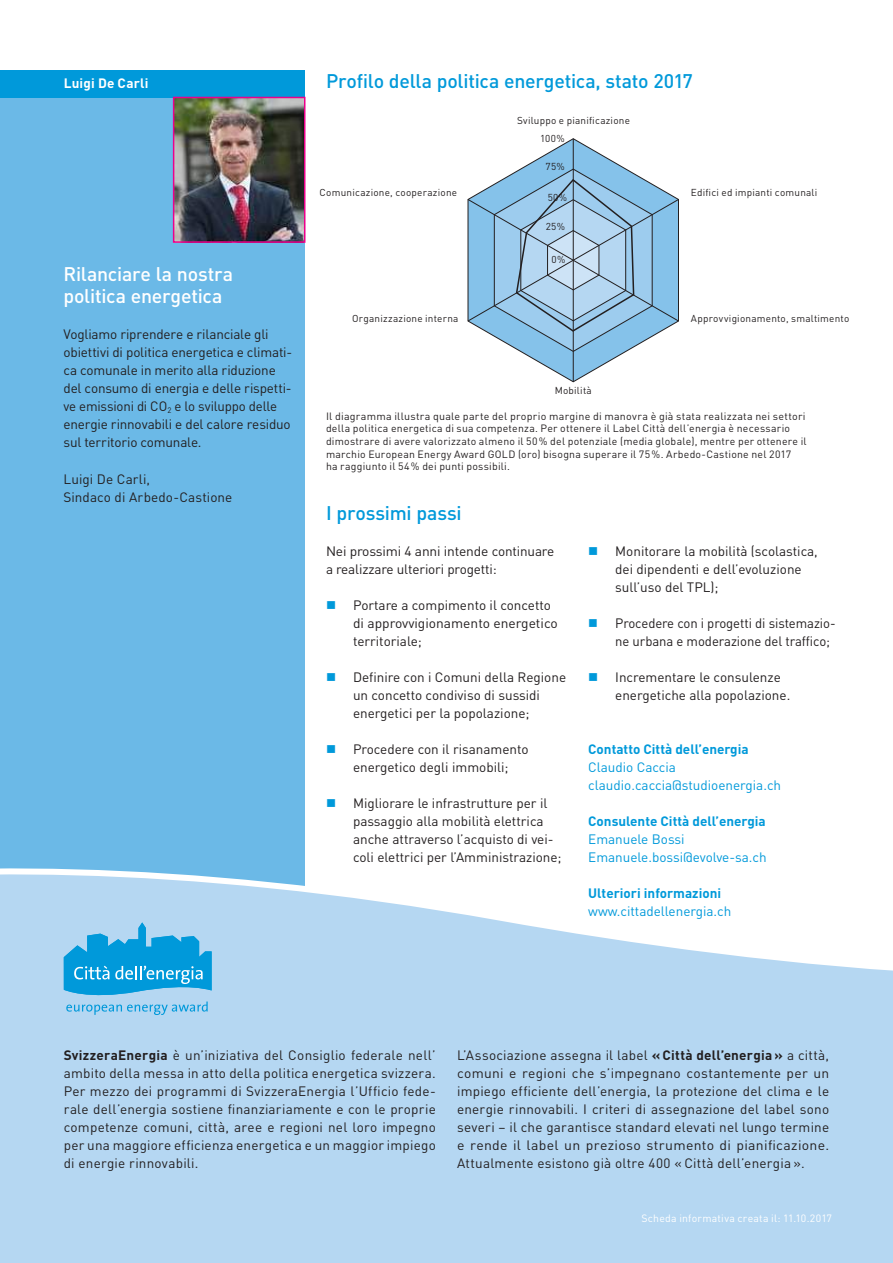
<style>
.page{position:relative;width:893px;height:1263px;background:#fff}
.page>*{position:absolute;margin:0;border:0;box-sizing:border-box;transform-origin:0 0}
.t1{font:500 19.5px "DIN Pro";letter-spacing:-.01em;color:#0099da}
.t2{font:500 19.5px/22.5px "DIN Pro";letter-spacing:-.015em;color:#fff}
.t3{font:13.5px/18px "DIN Pro";color:#231f20}
.t4{font:13.5px/18px "DIN Pro";color:#0099da}
.t5{font:700 13.5px "DIN Pro";color:#0099da}
.t6{font:700 13.5px "DIN Pro";letter-spacing:.01em;color:#fff}
.t7{font:10.5px/12.6px "DIN Pro";letter-spacing:.02em;color:#231f20}
.t8{font:10.5px "DIN Pro";letter-spacing:.02em;color:#fff}
.t9{font:10.05px "DIN Pro";letter-spacing:.025em;color:#231f20}
.s1{font-weight:700}
</style>
<div class="page">
<div style="left:0;top:97px;width:305px;height:1141px;background:#6bb9e7"></div>
<svg style="left:0;top:868px;width:893px;height:395px;background:#bddbf3"></svg>
<div style="left:0;top:70px;width:305px;height:27px;background:#0099da"></div>
<img style="left:176px;top:100px;width:126px;height:140px">
<div style="left:173px;top:97px;width:132px;height:146px;border:2px solid #ec008c"></div>
<svg style="left:520px;top:138px;width:107px;height:244px"></svg>
<hr style="left:573px;top:139px;width:1px;height:243px;background:#231f20">
<svg style="left:468px;top:169px;width:211px;height:183px;background:#9ac3e0"></svg>
<svg style="left:64px;top:922px;width:148px;height:93px;background:#57b7e5"></svg>
<p class="t6" style="left:64px;top:74px;width:86px">Luigi De Carli</p>
<h1 class="t2" style="left:63px;top:262px;width:171px">Rilanciare la nostra politica energetica</h1>
<p class="t3" style="left:63px;top:325px;width:230px">Vogliamo riprendere e rilanciale gli obiettivi di politica energetica e climati&shy;ca comunale in merito alla riduzione del consumo di energia e delle rispetti&shy;ve emissioni di CO<sub>2</sub> e lo sviluppo delle energie rinnovabili e del calore residuo sul territorio comunale.</p>
<p class="t3" style="left:63px;top:470px;width:170px">Luigi De Carli,<br>Sindaco di Arbedo-Castione</p>
<h1 class="t1" style="left:326px;top:68px;width:368px">Profilo della politica energetica, stato 2017</h1>
<p class="t9" style="left:320px;top:186px;width:139px">Comunicazione, cooperazione</p>
<p class="t9" style="left:352px;top:312px;width:108px">Organizzazione interna</p>
<p class="t9" style="left:517px;top:114px;width:114px">Sviluppo e pianificazione</p>
<p class="t9" style="left:540px;top:131px;width:26px">100%</p>
<p class="t9" style="left:545px;top:159px;width:21px">75%</p>
<p class="t9" style="left:548px;top:190px;width:21px">50%</p>
<p class="t9" style="left:546px;top:220px;width:21px">25%</p>
<p class="t9" style="left:552px;top:253px;width:15px">0%</p>
<p class="t9" style="left:555px;top:384px;width:39px">Mobilità</p>
<p class="t9" style="left:691px;top:186px;width:128px">Edifici ed impianti comunali</p>
<p class="t9" style="left:691px;top:312px;width:160px">Approvvigionamento, smaltimento</p>
<p class="t7" style="left:326px;top:409px;width:482px">Il diagramma illustra quale parte del proprio margine di manovra è già stata realizzata nei settori della politica energetica di sua competenza. Per ottenere il Label Città dell’energia è necessario dimostrare di avere valorizzato almeno il 50% del potenziale (media globale), mentre per ottenere il marchio European Energy Award GOLD (oro) bisogna superare il 75%. Arbedo-Castione nel 2017<br>ha raggiunto il 54% dei punti possibili.</p>
<h1 class="t1" style="left:326px;top:500px;width:137px">I prossimi passi</h1>
<p class="t3" style="left:326px;top:542px;width:230px">Nei prossimi 4 anni intende continuare a realizzare ulteriori progetti:</p>
<p class="t3" style="left:353px;top:596px;width:206px">Portare a compimento il concetto di approvvigionamento energetico territoriale;</p>
<p class="t3" style="left:353px;top:668px;width:215px">Definire con i Comuni della Regione un concetto condiviso di sussidi energetici per la popolazione;</p>
<p class="t3" style="left:353px;top:740px;width:177px">Procedere con il risanamento energetico degli immobili;</p>
<p class="t3" style="left:353px;top:794px;width:210px">Migliorare le infrastrutture per il passaggio alla mobilità elettrica anche attraverso l’acquisto di vei&shy;coli elettrici per l’Amministrazione;</p>
<p class="t3" style="left:615px;top:542px;width:204px">Monitorare la mobilità (scolastica, dei dipendenti e dell’evoluzione sull’uso del TPL);</p>
<p class="t3" style="left:615px;top:614px;width:222px">Procedere con i progetti di sistemazio&shy;ne urbana e moderazione del traffico;</p>
<p class="t3" style="left:615px;top:668px;width:177px">Incrementare le consulenze energetiche alla popolazione.</p>
<p class="t5" style="left:588px;top:740px;width:162px">Contatto Città dell’energia</p>
<p class="t4" style="left:588px;top:758px;width:194px">Claudio Caccia claudio.caccia@studioenergia.ch</p>
<p class="t5" style="left:588px;top:812px;width:179px">Consulente Città dell’energia</p>
<p class="t4" style="left:588px;top:830px;width:180px">Emanuele Bossi<br>Emanuele.bossi@evolve-sa.ch</p>
<p class="t5" style="left:588px;top:884px;width:134px">Ulteriori informazioni</p>
<p class="t4" style="left:588px;top:902px;width:145px">www.cittadellenergia.ch</p>
<p class="t3" style="left:64px;top:1046px;width:374px;text-align:justify"><span class="s1">SvizzeraEnergia</span> è un’iniziativa del Consiglio federale nell’ ambito della messa in atto della politica energetica svizzera.<br>Per mezzo dei programmi di SvizzeraEnergia l’Ufficio fede&shy;rale dell’energia sostiene finanziariamente e con le proprie competenze comuni, città, aree e regioni nel loro impegno per una maggiore efficienza energetica e un maggior impiego di energie rinnovabili.</p>
<p class="t3" style="left:457px;top:1046px;width:374px;text-align:justify">L’Associazione assegna il label <span class="s1">« Città dell’energia »</span> a città, comuni e regioni che s’impegnano costantemente per un impiego efficiente dell’energia, la protezione del clima e le energie rinnovabili. I criteri di assegnazione del label sono severi – il che garantisce standard elevati nel lungo termine e rende il label un prezioso strumento di pianificazione.<br>Attualmente esistono già oltre 400 « Città dell’energia ».</p>
<p class="t8" style="left:641px;top:1211px;width:192px">Scheda informativa creata il: 11.10.2017</p>
</div>
